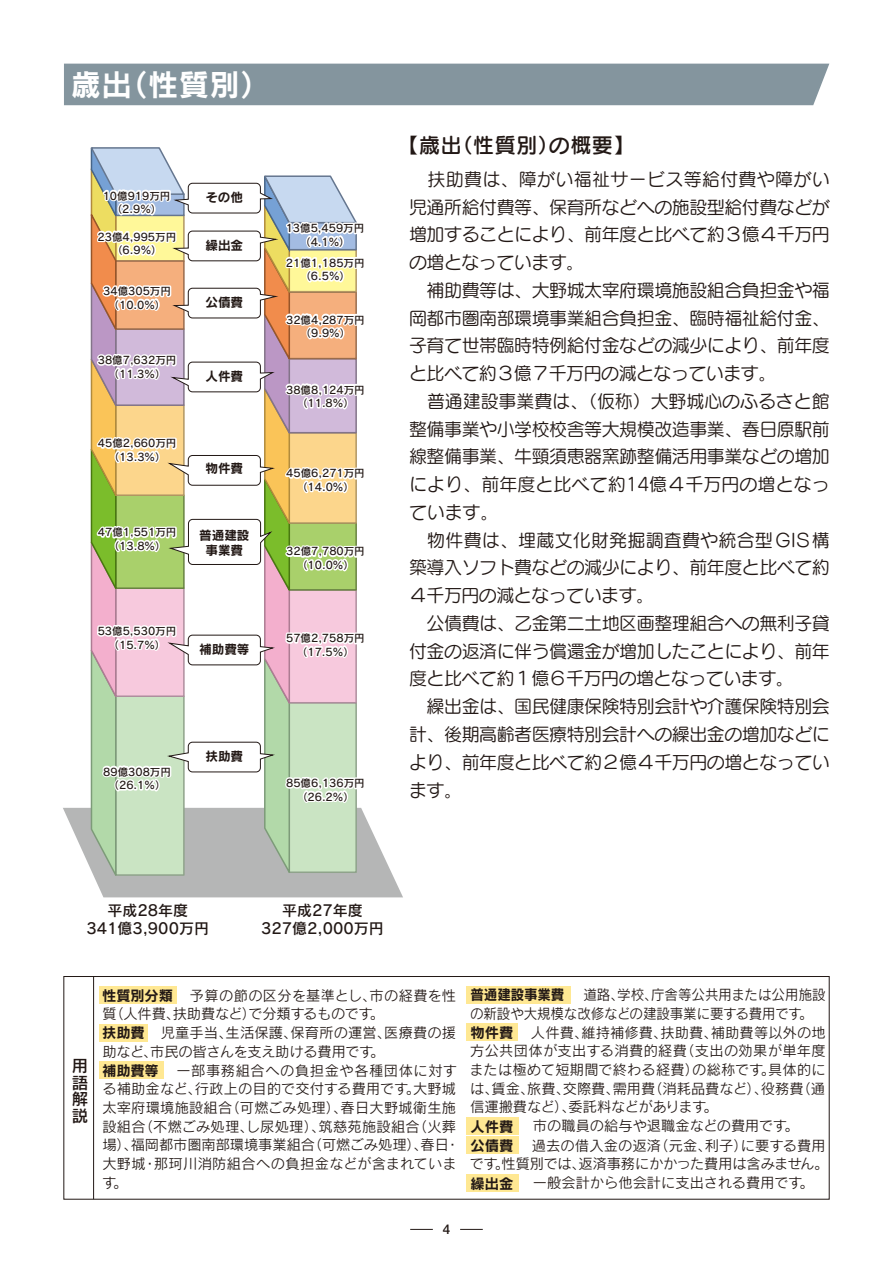
<style>
.page{position:relative;width:893px;height:1263px;background:#fff}
.page>*{position:absolute;margin:0;border:0;box-sizing:border-box;transform-origin:0 0}
.t1{font:30px "Rodin Pro B";color:#fff}
.t2{font:21px "Seurat Pro DB";letter-spacing:.025em;color:#221815}
.t3{font:18px/27.8px "Seurat Pro M";letter-spacing:-.025em;color:#221815}
.t4{font:16.5px/16.5px "Rodin Pro DB";color:#221815;text-align:justify}
.t5{font:15px/18px "Rodin Pro DB";color:#221815;text-align:center}
.t6{font:14.25px/18.6px "Rodin Pro M";color:#221815}
.t7{font:14.25px/18.6px "Rodin Pro M";color:#221815;scale:.95 1}
.t8{font:14.25px "Rodin Pro B";letter-spacing:-.01em;color:#221815}
.t9{font:14.25px "Rodin Pro B";letter-spacing:-.01em;color:#221815;scale:.95 1}
.t10{font:700 13.5px "Futo Go B101";color:#221815}
.t11{font:12.6px/15.1px "Rodin Pro B";color:#221815;text-align:center}
.t12{font:10.5px/13.5px "Rodin Pro DB";color:#221815;text-align:center}
</style>
<div class="page">
<div style="left:64px;top:64px;width:765px;height:41px;background:#84959e"></div>
<div style="left:64px;top:976px;width:765px;height:223px;border:1px solid #221815"></div>
<hr style="left:93px;top:976px;width:1px;height:223px;background:#221815">
<div style="left:99px;top:986px;width:78px;height:18px;background:#ffe893"></div>
<div style="left:99px;top:1024px;width:49px;height:17px;background:#ffe893"></div>
<div style="left:99px;top:1061px;width:65px;height:18px;background:#ffe893"></div>
<div style="left:466px;top:1024px;width:52px;height:17px;background:#ffe893"></div>
<div style="left:466px;top:1118px;width:53px;height:17px;background:#ffe893"></div>
<div style="left:466px;top:1136px;width:53px;height:18px;background:#ffe893"></div>
<div style="left:466px;top:1174px;width:53px;height:18px;background:#ffe893"></div>
<div style="left:466px;top:986px;width:105px;height:18px;background:#ffe893"></div>
<svg style="left:63px;top:147px;width:340px;height:750px"></svg>
<svg style="left:410px;top:1229px;width:23px;height:1px"></svg>
<svg style="left:460px;top:1229px;width:23px;height:1px"></svg>
<h1 class="t1" style="left:71px;top:65px;width:201px">歳出（性質別）</h1>
<p class="t12" style="left:103px;top:188px;width:69px">10億919万円（2.9％）</p>
<p class="t12" style="left:98px;top:229px;width:80px">23億4,995万円（6.9％）</p>
<p class="t12" style="left:103px;top:284px;width:69px">34億305万円（10.0％）</p>
<p class="t12" style="left:98px;top:353px;width:80px">38億7,632万円（11.3％）</p>
<p class="t12" style="left:98px;top:436px;width:80px">45億2,660万円（13.3％）</p>
<p class="t12" style="left:98px;top:525px;width:80px">47億1,551万円（13.8％）</p>
<p class="t11" style="left:205px;top:189px;width:39px">その他</p>
<p class="t11" style="left:205px;top:237px;width:39px">繰出金</p>
<p class="t11" style="left:205px;top:294px;width:39px">公債費</p>
<p class="t11" style="left:205px;top:368px;width:39px">人件費</p>
<p class="t11" style="left:205px;top:460px;width:39px">物件費</p>
<p class="t11" style="left:199px;top:527px;width:52px">普通建設事業費</p>
<p class="t12" style="left:98px;top:624px;width:80px">53億5,530万円（15.7％）</p>
<p class="t11" style="left:199px;top:641px;width:52px">補助費等</p>
<p class="t12" style="left:286px;top:221px;width:80px">13億5,459万円（4.1％）</p>
<p class="t12" style="left:286px;top:255px;width:80px">21億1,185万円（6.5％）</p>
<p class="t12" style="left:286px;top:312px;width:80px">32億4,287万円（9.9％）</p>
<p class="t12" style="left:286px;top:382px;width:80px">38億8,124万円（11.8％）</p>
<p class="t12" style="left:286px;top:466px;width:80px">45億6,271万円（14.0％）</p>
<p class="t12" style="left:286px;top:544px;width:80px">32億7,780万円（10.0％）</p>
<p class="t12" style="left:286px;top:631px;width:80px">57億2,758万円（17.5％）</p>
<p class="t12" style="left:103px;top:764px;width:69px">89億308万円（26.1％）</p>
<p class="t11" style="left:205px;top:748px;width:39px">扶助費</p>
<p class="t12" style="left:286px;top:776px;width:80px">85億6,136万円（26.2％）</p>
<p class="t2" style="left:398px;top:131px;width:238px">【歳出（性質別）の概要】</p>
<p class="t3" style="left:409px;top:165px;width:422px">　扶助費は、障がい福祉サービス等給付費や障がい児通所給付費等、保育所などへの施設型給付費などが増加することにより、前年度と比べて約３億４千万円の増となっています。<br>　補助費等は、大野城太宰府環境施設組合負担金や福岡都市圏南部環境事業組合負担金、臨時福祉給付金、子育て世帯臨時特例給付金などの減少により、前年度と比べて約３億７千万円の減となっています。<br>　普通建設事業費は、（仮称）大野城心のふるさと館整備事業や小学校校舎等大規模改造事業、春日原駅前線整備事業、牛頸須恵器窯跡整備活用事業などの増加により、前年度と比べて約14億４千万円の増となっています。<br>　物件費は、埋蔵文化財発掘調査費や統合型GIS構築導入ソフト費などの減少により、前年度と比べて約<br>４千万円の減となっています。<br>　公債費は、乙金第二土地区画整理組合への無利子貸付金の返済に伴う償還金が増加したことにより、前年度と比べて約１億６千万円の増となっています。<br>　繰出金は、国民健康保険特別会計や介護保険特別会計、後期高齢者医療特別会計への繰出金の増加などにより、前年度と比べて約２億４千万円の増となっています。</p>
<p class="t5" style="left:86px;top:901px;width:124px">平成28年度<br>341億3,900万円</p>
<p class="t5" style="left:261px;top:901px;width:124px">平成27年度<br>327億2,000万円</p>
<p class="t4" style="left:72px;top:1057px;width:17px">用語解説</p>
<p class="t8" style="left:102px;top:986px;width:72px">性質別分類</p>
<p class="t6" style="left:102px;top:985px;width:355px;text-indent:88px">予算の節の区分を基準とし、市の経費を性質（人件費、扶助費など）で分類するものです。</p>
<p class="t8" style="left:102px;top:1023px;width:44px">扶助費</p>
<p class="t6" style="left:102px;top:1060px;width:359px;text-indent:74px">一部事務組合への負担金や各種団体に対する補助金など、行政上の目的で交付する費用です。大野城太宰府環境施設組合（可燃ごみ処理）、春日大野城衛生施設組合（不燃ごみ処理、し尿処理）、筑慈苑施設組合（火葬場）、福岡都市圏南部環境事業組合（可燃ごみ処理）、春日・大野城・那珂川消防組合への負担金などが含まれています。</p>
<p class="t6" style="left:102px;top:1023px;width:355px;text-indent:58px">児童手当、生活保護、保育所の運営、医療費の援助など、市民の皆さんを支え助ける費用です。</p>
<p class="t8" style="left:102px;top:1061px;width:58px">補助費等</p>
<p class="t10" style="left:443px;top:1221px;width:9px">4</p>
<p class="t9" style="left:470px;top:985px;width:100px">普通建設事業費</p>
<p class="t7" style="left:470px;top:985px;width:376px;text-indent:113px">道路、学校、庁舎等公共用または公用施設の新設や大規模な改修などの建設事業に要する費用です。</p>
<p class="t8" style="left:470px;top:1023px;width:44px">物件費</p>
<p class="t6" style="left:470px;top:1023px;width:358px;text-align:justify;text-indent:61px">人件費、維持補修費、扶助費、補助費等以外の地方公共団体が支出する消費的経費（支出の効果が単年度または極めて短期間で終わる経費）の総称です。具体的には、賃金、旅費、交際費、需用費（消耗品費など）、役務費（通信運搬費など）、委託料などがあります。</p>
<p class="t8" style="left:470px;top:1117px;width:44px">人件費</p>
<p class="t6" style="left:533px;top:1116px;width:267px">市の職員の給与や退職金などの費用です。</p>
<p class="t6" style="left:470px;top:1135px;width:360px;text-align:right">過去の借入金の返済（元金、利子）に要する費用<br>です。性質別では、返済事務にかかった費用は含みません。</p>
<p class="t8" style="left:470px;top:1136px;width:44px">公債費</p>
<p class="t8" style="left:470px;top:1174px;width:44px">繰出金</p>
<p class="t6" style="left:533px;top:1173px;width:282px">一般会計から他会計に支出される費用です。</p>
</div>
